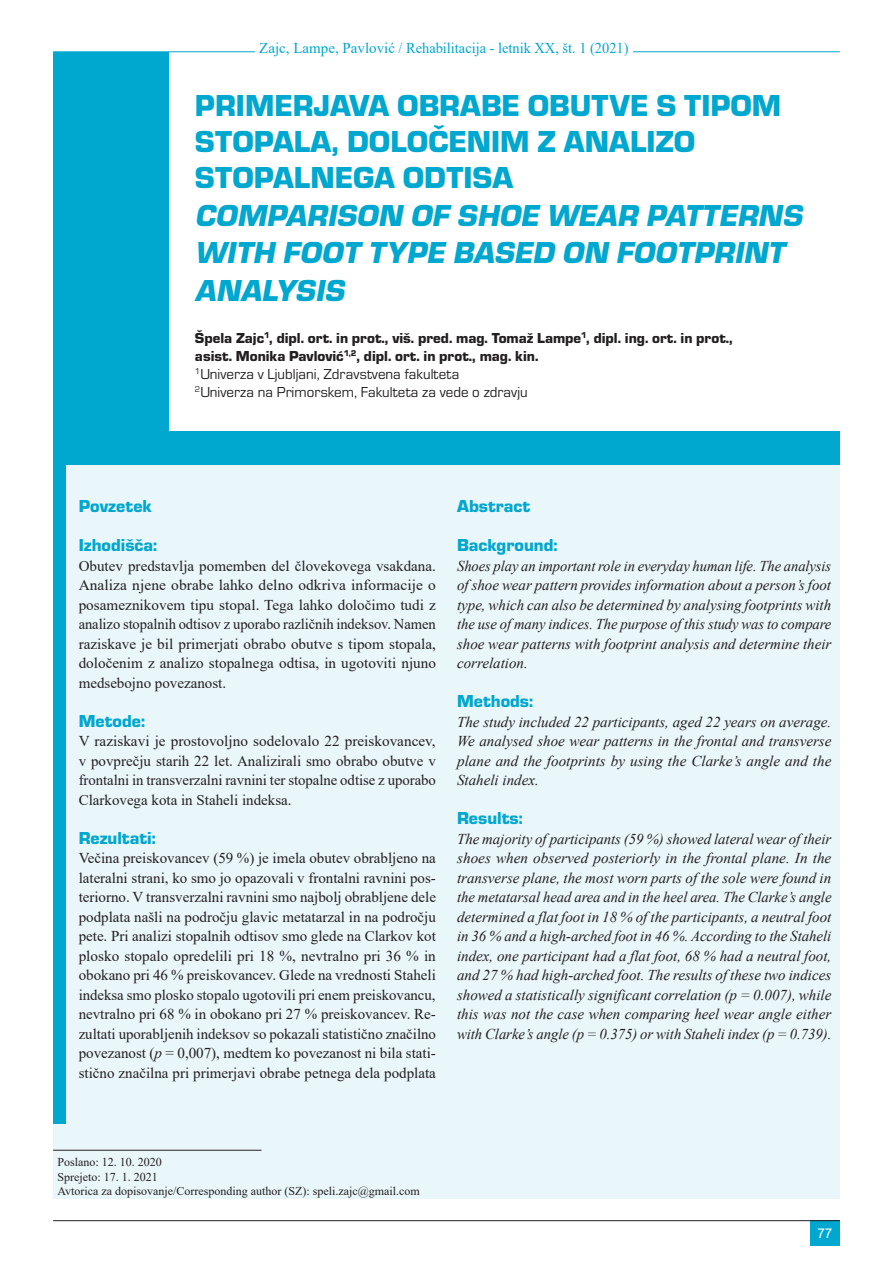
<style>
.page{position:relative;width:893px;height:1263px;background:#fff}
.page>*{position:absolute;margin:0;border:0;box-sizing:border-box;transform-origin:0 0}
.t1{font:31.5px/36px "Eurostile TEE Blac";color:#00a7cf}
.t2{font:italic 31.5px/37.5px "Eurostile TEE Blac";color:#00a7cf}
.t3{font:18px/39px "Eurostile TEE Blac";color:#00a7cf}
.t4{font:15px/19.5px "Times New Roman";color:#231f20;text-align:justify}
.t5{font:italic 15px/19.5px "Times New Roman";color:#231f20;text-align:justify}
.t6{font:15px/18px "Eurostile TEE Blac";color:#231f20}
.t7{font:15px/18px "Eurostile TEE";color:#231f20}
.t8{font:15px "Times New Roman";color:#00a7cf}
.t9{font:13.5px "Arial";color:#fff}
.t10{font:12px/14.4px "Times New Roman";color:#231f20}
.s1{font-style:italic}
</style>
<div class="page">
<div style="left:53px;top:1124px;width:787px;height:75px;background:#e9f6fa"></div>
<div style="left:53px;top:52px;width:787px;height:1072px;background:#00a7cf"></div>
<div style="left:169px;top:52px;width:671px;height:379px;background:#fff"></div>
<hr style="left:53px;top:1150px;width:208px;height:1px;background:#231f20">
<div style="left:66px;top:465px;width:391px;height:659px;background:#e9f6fa"></div>
<div style="left:457px;top:465px;width:383px;height:659px;background:#e9f6fa"></div>
<hr style="left:53px;top:52px;width:787px;height:1px;background:#00a7cf">
<div style="left:255px;top:36px;width:378px;height:24px;background:#fff"></div>
<div style="left:810px;top:1220px;width:30px;height:26px;background:#00a7cf"></div>
<hr style="left:53px;top:1220px;width:787px;height:1px;background:#231f20">
<p class="t8" style="left:259px;top:37px;width:371px">Zajc, Lampe, Pavlović / Rehabilitacija - letnik XX, št. 1 (2021)</p>
<h1 class="t1" style="left:195px;top:88px;width:588px">PRIMERJAVA OBRABE OBUTVE S TIPOM<br>STOPALA, DOLOČENIM Z ANALIZO<br>STOPALNEGA ODTISA</h1>
<h1 class="t2" style="left:195px;top:197px;width:615px">COMPARISON OF SHOE WEAR PATTERNS<br>WITH FOOT TYPE BASED ON FOOTPRINT<br>ANALYSIS</h1>
<p class="t6" style="left:195px;top:329px;width:539px">Špela Zajc<sup>1</sup>, dipl. ort. in prot., viš. pred. mag. Tomaž Lampe<sup>1</sup>, dipl. ing. ort. in prot., asist. Monika Pavlović<sup>1,2</sup>, dipl. ort. in prot., mag. kin.</p>
<p class="t7" style="left:195px;top:365px;width:334px"><sup>1</sup>Univerza v Ljubljani, Zdravstvena fakulteta<br><sup>2</sup>Univerza na Primorskem, Fakulteta za vede o zdravju</p>
<p class="t3" style="left:79px;top:487px;width:80px">Povzetek<br>Izhodišča:</p>
<p class="t4" style="left:79px;top:556px;width:359px">Obutev predstavlja pomemben del človekovega vsakdana.<br>Analiza njene obrabe lahko delno odkriva informacije o posameznikovem tipu stopal. Tega lahko določimo tudi z analizo stopalnih odtisov z uporabo različnih indeksov. Namen raziskave je bil primerjati obrabo obutve s tipom stopala, določenim z analizo stopalnega odtisa, in ugotoviti njuno medsebojno povezanost.</p>
<p class="t3" style="left:79px;top:702px;width:68px">Metode:</p>
<p class="t4" style="left:79px;top:731px;width:359px">V raziskavi je prostovoljno sodelovalo 22 preiskovancev, v povprečju starih 22 let. Analizirali smo obrabo obutve v frontalni in transverzalni ravnini ter stopalne odtise z uporabo Clarkovega kota in Staheli indeksa.</p>
<p class="t3" style="left:79px;top:819px;width:79px">Rezultati:</p>
<p class="t4" style="left:79px;top:848px;width:359px">Večina preiskovancev (59 %) je imela obutev obrabljeno na lateralni strani, ko smo jo opazovali v frontalni ravnini pos&shy;teriorno. V transverzalni ravnini smo najbolj obrabljene dele podplata našli na področju glavic metatarzal in na področju pete. Pri analizi stopalnih odtisov smo glede na Clarkov kot plosko stopalo opredelili pri 18 %, nevtralno pri 36 % in obokano pri 46 % preiskovancev. Glede na vrednosti Staheli indeksa smo plosko stopalo ugotovili pri enem preiskovancu, nevtralno pri 68 % in obokano pri 27 % preiskovancev. Re&shy;zultati uporabljenih indeksov so pokazali statistično značilno povezanost (<span class="s1">p</span> = 0,007), medtem ko povezanost ni bila stati&shy;stično značilna pri primerjavi obrabe petnega dela podplata</p>
<p class="t3" style="left:457px;top:487px;width:102px">Abstract<br>Background:</p>
<p class="t5" style="left:457px;top:556px;width:376px">Shoes play an important role in everyday human life. The analysis of shoe wear pattern provides information about a person’s foot type, which can also be determined by analysing footprints with the use of many indices. The purpose of this study was to compare shoe wear patterns with footprint analysis and determine their correlation.</p>
<p class="t3" style="left:457px;top:682px;width:78px">Methods:</p>
<p class="t5" style="left:457px;top:712px;width:376px">The study included 22 participants, aged 22 years on average.<br>We analysed shoe wear patterns in the frontal and transverse plane and the footprints by using the Clarke’s angle and the Staheli index.</p>
<p class="t3" style="left:457px;top:799px;width:67px">Results:</p>
<p class="t5" style="left:457px;top:829px;width:376px">The majority of participants (59 %) showed lateral wear of their shoes when observed posteriorly in the frontal plane. In the transverse plane, the most worn parts of the sole were found in the metatarsal head area and in the heel area. The Clarke’s angle determined a flat foot in 18 % of the participants, a neutral foot in 36 % and a high-arched foot in 46 %. According to the Staheli index, one participant had a flat foot, 68 % had a neutral foot, and 27 % had high-arched foot. The results of these two indices showed a statistically significant correlation (p = 0.007), while this was not the case when comparing heel wear angle either with Clarke’s angle (p = 0.375) or with Staheli index (p = 0.739).</p>
<p class="t10" style="left:57px;top:1154px;width:364px">Poslano: 12. 10. 2020<br>Sprejeto: 17. 1. 2021<br>Avtorica za dopisovanje/Corresponding author (SZ): speli.zajc@gmail.com</p>
<p class="t9" style="left:817px;top:1224px;width:17px">77</p>
</div>
